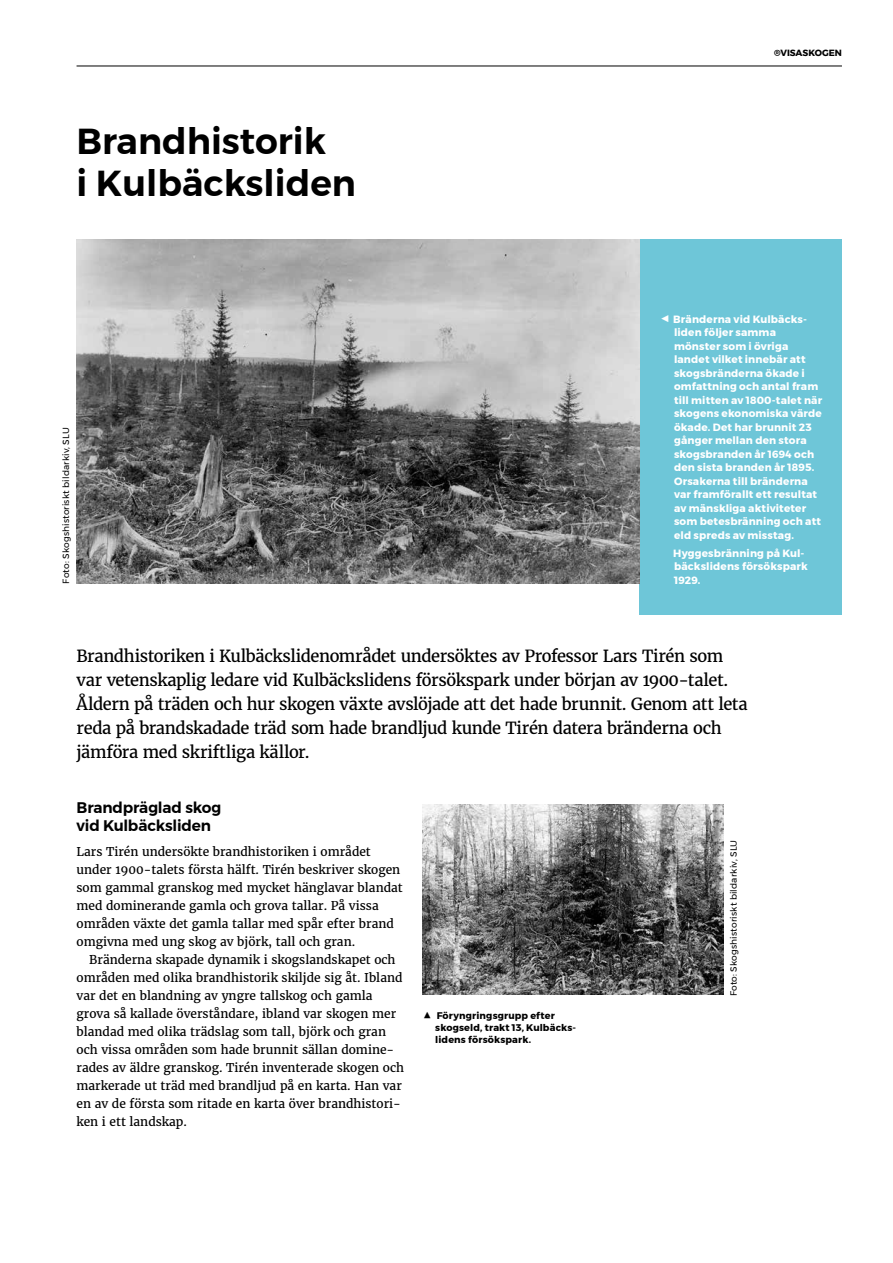
<style>
.page{position:relative;width:893px;height:1263px;background:#fff}
.page>*{position:absolute;margin:0;border:0;box-sizing:border-box;transform-origin:0 0}
.t1{font:600 36px/42px "Montserrat";color:#000}
.t2{font:16.5px/24px "Merriweather";letter-spacing:-.025em;color:#000}
.t3{font:600 15.3px/18px "Montserrat";letter-spacing:-.01em;color:#000}
.t4{font:12px/18px "Merriweather";color:#000}
.t5{font:700 10.5px/13.5px "Montserrat";letter-spacing:.015em;color:#fff}
.t6{font:700 9.6px/12.3px "Montserrat";letter-spacing:.015em;color:#000}
.t7{font:9px "Montserrat";letter-spacing:.015em;color:#000}
.t8{font:700 9px "Montserrat";color:#000}
.s1{font-size:16.5px}
.s2{font-size:15.15px}
</style>
<div class="page">
<hr style="left:77px;top:66px;width:765px;height:1px;background:#000">
<div style="left:639px;top:239px;width:203px;height:376px;background:#6ec6d8"></div>
<img style="left:77px;top:239px;width:562px;height:345px">
<img style="left:423px;top:804px;width:300px;height:191px">
<h1 class="t1" style="left:77px;top:120px;width:281px">Brandhistorik<br>i Kulbäcksliden</h1>
<p class="t7" style="left:59px;top:584px;width:158px;rotate:-90deg">Foto: Skogshistoriskt bildarkiv, SLU</p>
<p class="t8" style="left:774px;top:45px;width:69px">®VISASKOGEN</p>
<p class="t5" style="left:674px;top:312px;width:150px;text-indent:-14px"><span class="s1">◀</span> Bränderna vid Kulbäcks&shy;liden följer samma mönster som i övriga landet vilket innebär att skogsbränderna ökade i omfattning och antal fram till mitten av 1800-talet när skogens ekonomiska värde ökade. Det har brunnit 23 gånger mellan den stora skogsbranden år 1694 och den sista branden år 1895.<br>Orsakerna till bränderna var framförallt ett resultat av mänskliga aktiviteter som betesbränning och att eld spreds av misstag.</p>
<p class="t5" style="left:673px;top:546px;width:136px">Hyggesbränning på Kul&shy;bäckslidens försökspark<br>1929.</p>
<p class="t2" style="left:77px;top:644px;width:673px">Brandhistoriken i Kulbäckslidenområdet undersöktes av Professor Lars Tirén som var vetenskaplig ledare vid Kulbäckslidens försökspark under början av 1900-talet.<br>Åldern på träden och hur skogen växte avslöjade att det hade brunnit. Genom att leta reda på brandskadade träd som hade brandljud kunde Tirén datera bränderna och jämföra med skriftliga källor.</p>
<p class="t3" style="left:77px;top:798px;width:146px">Brandpräglad skog vid Kulbäcksliden</p>
<p class="t4" style="left:77px;top:842px;width:328px">Lars Tirén undersökte brandhistoriken i området under 1900-talets första hälft. Tirén beskriver skogen som gammal granskog med mycket hänglavar blandat med dominerande gamla och grova tallar. På vissa områden växte det gamla tallar med spår efter brand omgivna med ung skog av björk, tall och gran.</p>
<p class="t4" style="left:77px;top:950px;width:329px;text-indent:13px">Bränderna skapade dynamik i skogslandskapet och områden med olika brandhistorik skiljde sig åt. Ibland var det en blandning av yngre tallskog och gamla grova så kallade överståndare, ibland var skogen mer blandad med olika trädslag som tall, björk och gran och vissa områden som hade brunnit sällan domine&shy;rades av äldre granskog. Tirén inventerade skogen och markerade ut träd med brandljud på en karta. Han var en av de första som ritade en karta över brandhistori&shy;ken i ett landskap.</p>
<p class="t6" style="left:435px;top:1009px;width:142px;text-indent:-12px"><span class="s2">▲</span> Föryngringsgrupp efter skogseld, trakt 13, Kulbäcks&shy;lidens försökspark.</p>
<p class="t7" style="left:727px;top:996px;width:158px;rotate:-90deg">Foto: Skogshistoriskt bildarkiv, SLU</p>
</div>
